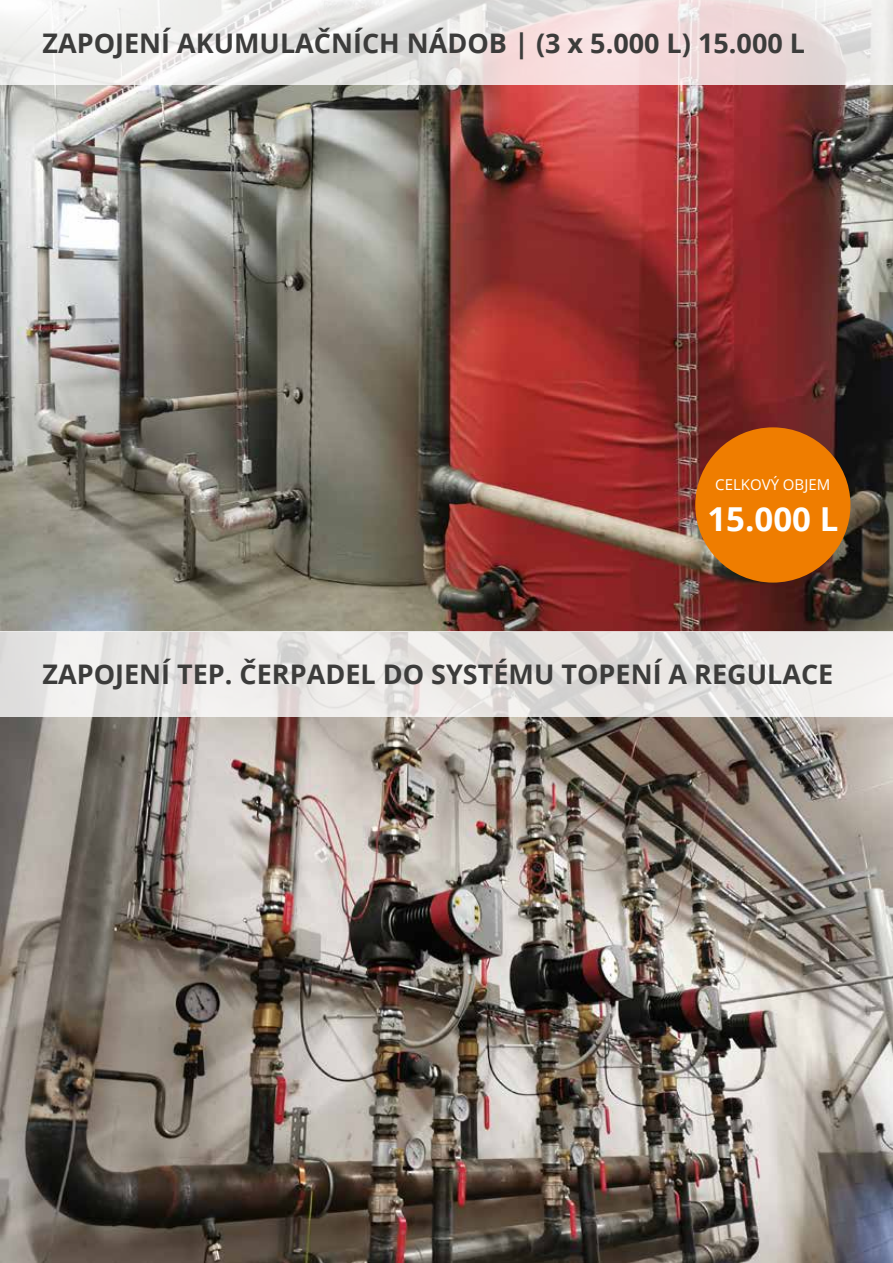
<style>
.page{position:relative;width:893px;height:1263px;background:#fff}
.page>*{position:absolute;margin:0;border:0;box-sizing:border-box;transform-origin:0 0}
.t1{font:700 33px "Open Sans";color:#fff}
.t2{font:700 27px "Open Sans";color:#3c3c3b}
.t3{font:15px "Open Sans";color:#fff}
</style>
<div class="page">
<img style="left:0;top:85px;width:893px;height:1178px">
<svg style="left:0;top:631px;width:893px;height:85px;fill:#e9e7e4"></svg>
<svg style="left:0;top:0;width:893px;height:85px"></svg>
<div style="left:695px;top:427px;width:155px;height:156px;background:#ef7d00;border-radius:50%"></div>
<p class="t2" style="left:43px;top:24px;width:764px">ZAPOJENÍ AKUMULAČNÍCH NÁDOB | (3 x 5.000 L) 15.000 L</p>
<p class="t3" style="left:715px;top:475px;width:117px">CELKOVÝ OBJEM</p>
<p class="t1" style="left:707px;top:496px;width:132px">15.000 L</p>
<p class="t2" style="left:43px;top:655px;width:792px">ZAPOJENÍ TEP. ČERPADEL DO SYSTÉMU TOPENÍ A REGULACE</p>
</div>
